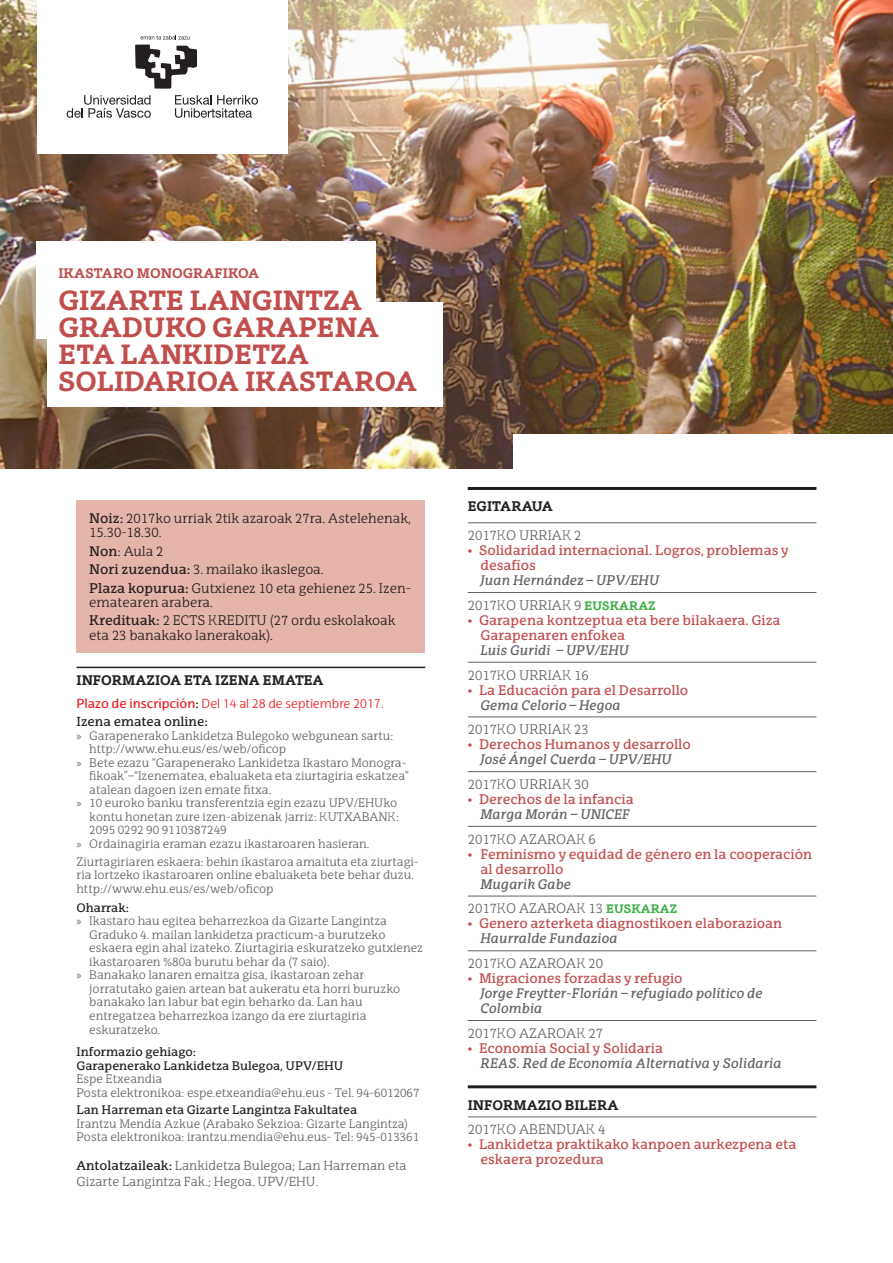
<style>
.page{position:relative;width:893px;height:1263px;background:#fff}
.page>*{position:absolute;margin:0;border:0;box-sizing:border-box;transform-origin:0 0}
.t1{font:700 27px/27px "EHU Serif";color:#c04e4d}
.t2{font:13.5px/15px "EHU Serif";color:#c04d4d}
.DATOS-DATUAK{font:300 13.5px/14.2px "EHU Serif";color:#231f20}
.FECHA{font:300 13.5px "EHU Serif";color:#636366}
.t3{font:italic 13.5px/15px "EHU Serif";color:#636366}
.t4{font:13.5px/15px "EHU Serif";color:#c04e4d}
.PROMAGA_EGITARAUA_TI{font:700 13.5px "EHU Serif";color:#231f20}
.t5{font:700 13.5px "EHU Serif";color:#c04e4d}
.Predeterminado{font:300 12.75px/16.2px "EHU Serif";color:#636366}
.DATOS_INFORMACION{font:300 12.75px "EHU Sans";color:#ee1d23}
.DATOS_INFORMACION-2{font:12.75px "EHU Serif";color:#231f20}
.DATOS_INFORMACION-3{font:300 12px/13.5px "EHU Serif";color:#636366}
.Predeterminado-2{font:300 12px "EHU Serif";color:#636366}
.Predeterminado-3{font:12px "EHU Serif";color:#231f20}
.s1{font-weight:400}
.s2{font-weight:400;color:#231f20}
.s3{font-family:"Myriad Pro";font-weight:400}
.s4{font-style:italic;color:#636366}
.s5{font-weight:700;font-size:12px;color:#40ae49}
.s6{font-family:"EHU Sans"}
.s7{font-style:normal;color:#c04d4d}
</style>
<div class="page">
<img style="left:0;top:0;width:893px;height:468px">
<div style="left:47px;top:303px;width:395px;height:104px;background:#fff"></div>
<div style="left:37px;top:241px;width:339px;height:97px;background:#fff"></div>
<div style="left:513px;top:434px;width:380px;height:54px;background:#fff"></div>
<hr style="left:77px;top:667px;width:348px;height:1px;background:#231f20">
<hr style="left:468px;top:487px;width:348px;height:3px;background:#231f20">
<hr style="left:468px;top:522px;width:348px;height:1px;background:#636366">
<hr style="left:468px;top:592px;width:348px;height:1px;background:#636366">
<hr style="left:468px;top:662px;width:348px;height:1px;background:#636366">
<hr style="left:468px;top:716px;width:348px;height:1px;background:#636366">
<hr style="left:468px;top:771px;width:348px;height:1px;background:#636366">
<hr style="left:468px;top:826px;width:348px;height:1px;background:#636366">
<hr style="left:468px;top:896px;width:348px;height:1px;background:#636366">
<hr style="left:468px;top:950px;width:348px;height:1px;background:#636366">
<hr style="left:468px;top:1020px;width:348px;height:1px;background:#636366">
<hr style="left:468px;top:1085px;width:348px;height:3px;background:#231f20">
<hr style="left:468px;top:1116px;width:348px;height:1px;background:#636366">
<div style="left:37px;top:0;width:251px;height:153px;background:#fff"></div>
<svg style="left:67px;top:95px;width:84px;height:23px"></svg>
<svg style="left:175px;top:95px;width:83px;height:23px"></svg>
<svg style="left:135px;top:35px;width:62px;height:54px"></svg>
<div style="left:77px;top:500px;width:348px;height:152px;background:#e5b5ab"></div>
<p class="t5" style="left:58px;top:265px;width:202px">IKASTARO MONOGRAFIKOA</p>
<p class="t1" style="left:58px;top:286px;width:360px">GIZARTE LANGINTZA<br>GRADUKO GARAPENA<br>ETA LANKIDETZA<br>SOLIDARIOA IKASTAROA</p>
<p class="DATOS-DATUAK" style="left:89px;top:511px;width:323px"><span class="s1">Noiz:</span> 2017ko urriak 2tik azaroak 27ra. Astelehenak,<br>15.30-18.30.</p>
<p class="DATOS-DATUAK" style="left:89px;top:543px;width:76px"><span class="s1">Non</span>: Aula 2</p>
<p class="DATOS-DATUAK" style="left:89px;top:562px;width:236px"><span class="s1">Nori zuzendua:</span> 3. mailako ikaslegoa.</p>
<p class="DATOS-DATUAK" style="left:89px;top:580px;width:323px"><span class="s1">Plaza kopurua:</span> Gutxienez 10 eta gehienez 25. Izen&shy;ematearen arabera.</p>
<p class="DATOS-DATUAK" style="left:89px;top:613px;width:308px"><span class="s1">Kredituak:</span> 2 ECTS KREDITU (27 ordu eskolakoak eta 23 banakako lanerakoak).</p>
<p class="PROMAGA_EGITARAUA_TI" style="left:77px;top:672px;width:249px">INFORMAZIOA ETA IZENA EMATEA</p>
<p class="DATOS_INFORMACION" style="left:77px;top:696px;width:309px"><span class="s1">Plazo de inscripción</span><span class="s2">:</span> Del 14 al 28 de septiembre 2017.</p>
<p class="DATOS_INFORMACION-2" style="left:77px;top:714px;width:133px">Izena ematea online:</p>
<p class="DATOS_INFORMACION-3" style="left:89px;top:729px;width:305px;text-indent:-13px"><span class="s3">»</span> Garapenerako Lankidetza Bulegoko webgunean sartu: http://www.ehu.eus/es/web/oficop</p>
<p class="DATOS_INFORMACION-3" style="left:89px;top:756px;width:321px;text-indent:-13px"><span class="s3">»</span> Bete ezazu “Garapenerako Lankidetza Ikastaro Monogra&shy;fikoak”–“Izenematea, ebaluaketa eta ziurtagiria eskatzea” atalean dagoen izen emate fitxa.</p>
<p class="DATOS_INFORMACION-3" style="left:89px;top:796px;width:311px;text-indent:-13px"><span class="s3">»</span> 10 euroko banku transferentzia egin ezazu UPV/EHUko kontu honetan zure izen-abizenak jarriz: KUTXABANK:<br>2095 0292 90 9110387249</p>
<p class="DATOS_INFORMACION-3" style="left:77px;top:837px;width:294px"><span class="s3">»</span> Ordainagiria eraman ezazu ikastaroaren hasieran.</p>
<p class="DATOS_INFORMACION-3" style="left:77px;top:854px;width:343px;line-height:14px">Ziurtagiriaren eskaera: behin ikastaroa amaituta eta ziurtagi&shy;ria lortzeko ikastaroaren online ebaluaketa bete behar duzu. http://www.ehu.eus/es/web/oficop</p>
<p class="Predeterminado-3" style="left:77px;top:900px;width:54px">Oharrak:</p>
<p class="DATOS_INFORMACION-3" style="left:89px;top:914px;width:335px;text-indent:-13px"><span class="s3">»</span> Ikastaro hau egitea beharrezkoa da Gizarte Langintza Graduko 4. mailan lankidetza practicum-a burutzeko eskaera egin ahal izateko. Ziurtagiria eskuratzeko gutxienez ikastaroaren %80a burutu behar da (7 saio).</p>
<p class="DATOS_INFORMACION-3" style="left:89px;top:968px;width:312px;text-indent:-13px"><span class="s3">»</span> Banakako lanaren emaitza gisa, ikastaroan zehar jorratutako gaien artean bat aukeratu eta horri buruzko banakako lan labur bat egin beharko da. Lan hau entregatzea beharrezkoa izango da ere ziurtagiria eskuratzeko.</p>
<p class="Predeterminado-3" style="left:77px;top:1045px;width:121px">Informazio gehiago:</p>
<p class="Predeterminado-3" style="left:77px;top:1058px;width:268px">Garapenerako Lankidetza Bulegoa, UPV/EHU</p>
<p class="Predeterminado-2" style="left:77px;top:1072px;width:87px">Espe Etxeandia</p>
<p class="Predeterminado-2" style="left:77px;top:1085px;width:345px">Posta elektronikoa: espe.etxeandia@ehu.eus - Tel. 94-6012067</p>
<p class="Predeterminado-3" style="left:77px;top:1103px;width:282px">Lan Harreman eta Gizarte Langintza Fakultatea</p>
<p class="Predeterminado-2" style="left:77px;top:1116px;width:333px">Irantzu Mendia Azkue (Arabako Sekzioa: Gizarte Langintza)</p>
<p class="Predeterminado-2" style="left:77px;top:1130px;width:344px">Posta elektronikoa: irantzu.mendia@ehu.eus- Tel: 945-013361</p>
<p class="Predeterminado" style="left:77px;top:1157px;width:332px"><span class="s2">Antolatzaileak:</span> Lankidetza Bulegoa; Lan Harreman eta<br>Gizarte Langintza Fak.; Hegoa. UPV/EHU.</p>
<p class="PROMAGA_EGITARAUA_TI" style="left:468px;top:498px;width:87px">EGITARAUA</p>
<p class="FECHA" style="left:468px;top:527px;width:115px">2017KO URRIAK 2</p>
<p class="t2" style="left:480px;top:543px;width:309px;text-indent:-13px">• Solidaridad internacional. Logros, problemas y desafíos<br><span class="s4">Juan Hernández – UPV/EHU</span></p>
<p class="FECHA" style="left:468px;top:597px;width:189px">2017KO URRIAK 9 <span class="s5">EUSKARAZ</span></p>
<p class="t2" style="left:480px;top:612px;width:302px;text-indent:-13px">• Garapena kontzeptua eta bere bilakaera. Giza<br>Garapenaren enfokea<br><span class="s4">Luis Guridi – UPV/EHU</span></p>
<p class="FECHA" style="left:468px;top:667px;width:123px">2017KO URRIAK 16</p>
<p class="t2" style="left:480px;top:682px;width:209px;text-indent:-13px">• La Educación para el Desarrollo<br><span class="s4">Gema Celorio – Hegoa</span></p>
<p class="FECHA" style="left:468px;top:721px;width:123px">2017KO URRIAK 23</p>
<p class="t2" style="left:468px;top:737px;width:225px;text-align:center">• Derechos Humanos y desarrollo<br><span class="s4">José Ángel Cuerda – UPV/EHU</span></p>
<p class="FECHA" style="left:468px;top:776px;width:123px">2017KO URRIAK 30</p>
<p class="t2" style="left:468px;top:792px;width:168px;text-align:right">• Derechos de la infancia<br><span class="s4">Marga Morán – UNICEF</span></p>
<p class="FECHA" style="left:468px;top:831px;width:130px">2017KO AZAROAK 6</p>
<p class="t4" style="left:480px;top:846px;width:333px;text-indent:-13px"><span class="s6">•</span> Feminismo y equidad de género en la cooperación al desarrollo<br><span class="s4">Mugarik Gabe</span></p>
<p class="FECHA" style="left:468px;top:900px;width:211px">2017KO AZAROAK 13 <span class="s5">EUSKARAZ</span></p>
<p class="t2" style="left:480px;top:916px;width:303px;text-indent:-13px">• Genero azterketa diagnostikoen elaborazioan<br><span class="s4">Haurralde Fundazioa</span></p>
<p class="FECHA" style="left:468px;top:955px;width:137px">2017KO AZAROAK 20</p>
<p class="t3" style="left:480px;top:970px;width:283px;text-indent:-13px"><span class="s7">• Migraciones forzadas y refugio<br></span>Jorge Freytter-Florián – refugiado político de<br>Colombia</p>
<p class="FECHA" style="left:468px;top:1025px;width:137px">2017KO AZAROAK 27</p>
<p class="t3" style="left:480px;top:1040px;width:303px;text-indent:-13px"><span class="s7">• Economía Social y Solidaria<br></span>REAS. Red de Economía Alternativa y Solidaria</p>
<p class="PROMAGA_EGITARAUA_TI" style="left:468px;top:1096px;width:152px">INFORMAZIO BILERA</p>
<p class="FECHA" style="left:468px;top:1121px;width:139px">2017KO ABENDUAK 4</p>
<p class="t2" style="left:480px;top:1137px;width:317px;text-indent:-13px">• Lankidetza praktikako kanpoen aurkezpena eta eskaera prozedura</p>
</div>
